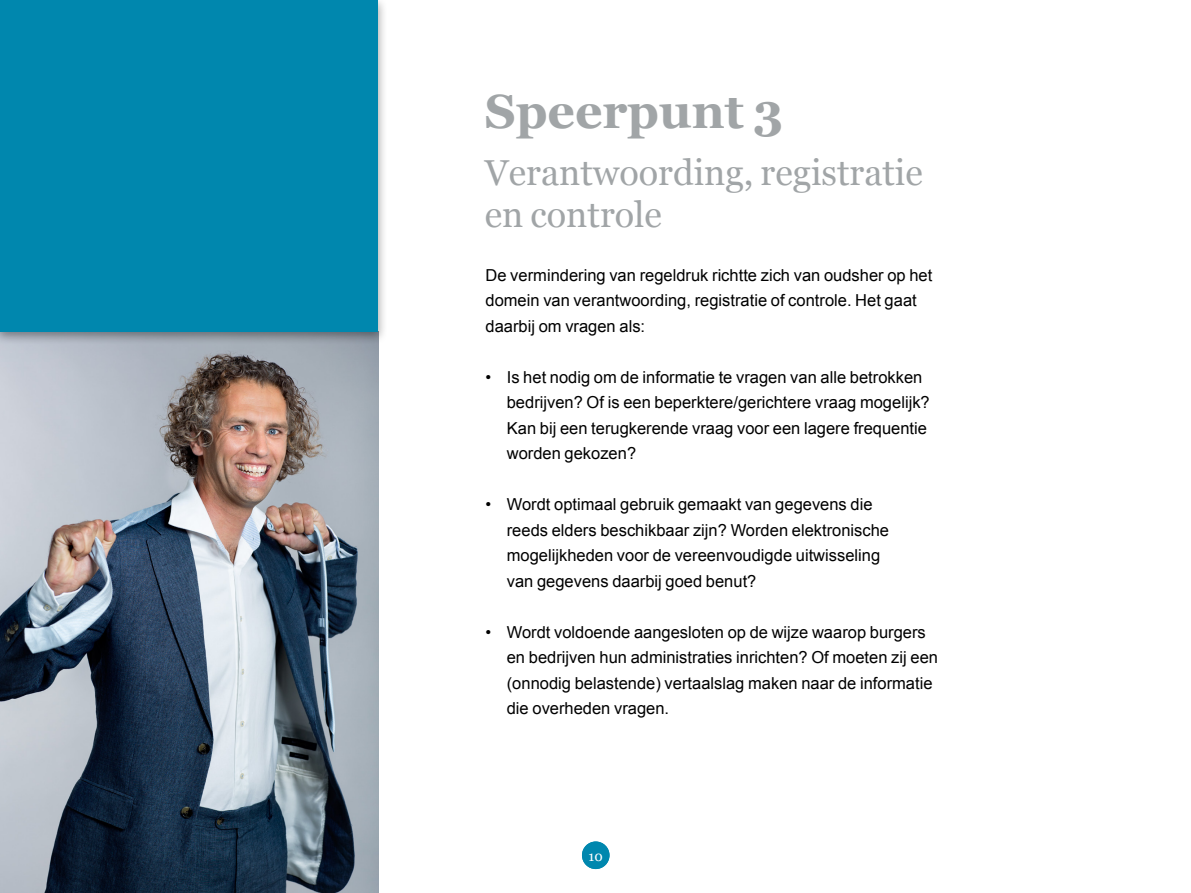
<style>
.page{position:relative;width:1191px;height:893px;background:#fff}
.page>*{position:absolute;margin:0;border:0;box-sizing:border-box;transform-origin:0 0}
.t1{font:700 48px "Georgia";color:#a1a5a7}
.t2{font:36px/42px "Georgia";color:#a1a5a7}
.t3{font:16.5px/25.5px "Arial";color:#000}
.t4{font:13.65px "Georgia";color:#fff}
</style>
<div class="page">
<img style="left:0;top:345px;width:378px;height:548px">
<div style="left:0;top:0;width:387px;height:345px;background:#000;opacity:.35"></div>
<div style="left:0;top:0;width:378px;height:332px;background:#0087ae"></div>
<div style="left:582px;top:841px;width:27px;height:28px;background:#0087ae;border-radius:50%"></div>
<h1 class="t1" style="left:485px;top:75px;width:300px">Speerpunt 3</h1>
<h2 class="t2" style="left:485px;top:150px;width:439px">Verantwoording, registratie en controle</h2>
<p class="t3" style="left:485px;top:262px;width:448px">De vermindering van regeldruk richtte zich van oudsher op het domein van verantwoording, registratie of controle. Het gaat daarbij om vragen als:</p>
<p class="t3" style="left:507px;top:364px;width:424px;text-indent:-21px">• Is het nodig om de informatie te vragen van alle betrokken bedrijven? Of is een beperktere/gerichtere vraag mogelijk?<br>Kan bij een terugkerende vraag voor een lagere frequentie worden gekozen?</p>
<p class="t3" style="left:507px;top:492px;width:384px;text-indent:-21px">• Wordt optimaal gebruik gemaakt van gegevens die reeds elders beschikbaar zijn? Worden elektronische mogelijkheden voor de vereenvoudigde uitwisseling van gegevens daarbij goed benut?</p>
<p class="t3" style="left:507px;top:619px;width:433px;text-indent:-21px">• Wordt voldoende aangesloten op de wijze waarop burgers en bedrijven hun administraties inrichten? Of moeten zij een (onnodig belastende) vertaalslag maken naar de informatie die overheden vragen.</p>
<p class="t4" style="left:588px;top:846px;width:16px">10</p>
</div>
